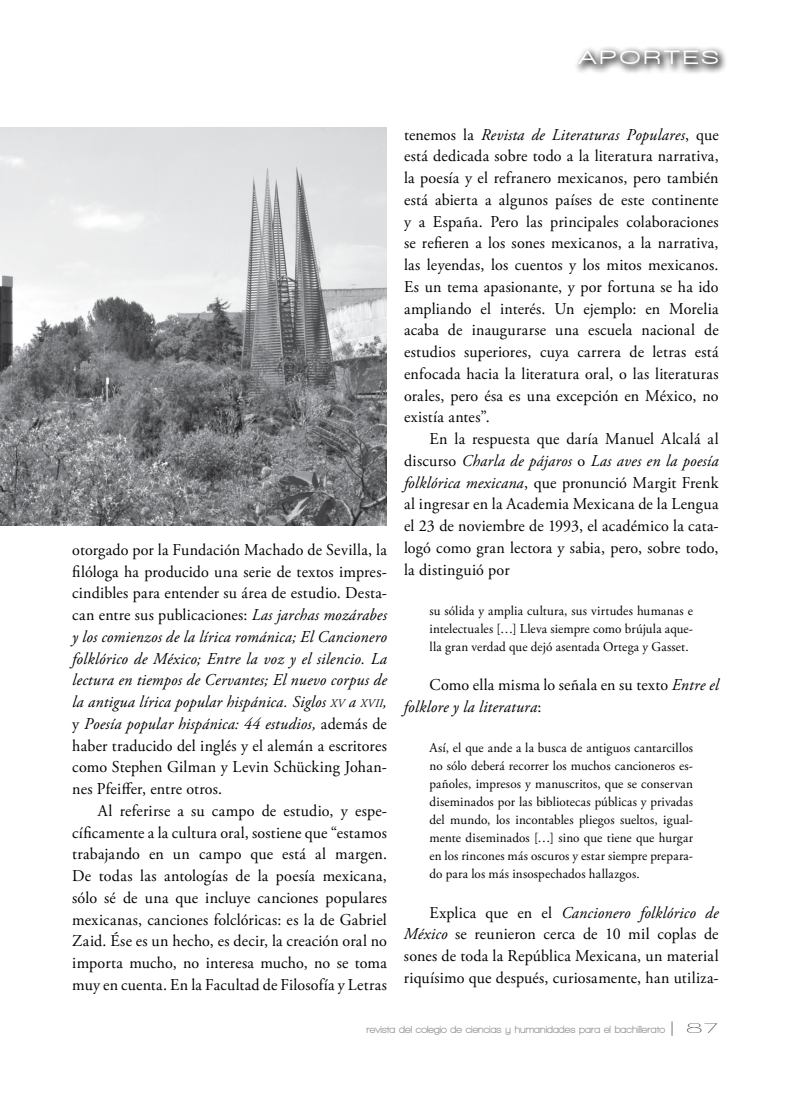
<style>
.page{position:relative;width:808px;height:1106px;background:#fff}
.page>*{position:absolute;margin:0;border:0;box-sizing:border-box;transform-origin:0 0}
.t1{font:900 19.5px "Walkway Expand";color:#fff}
.t2{font:16.5px/21.8px "Adobe Garamond Pro";letter-spacing:.005em;color:#000;text-align:justify}
.t3{font:13.5px/18px "Adobe Garamond Pro";letter-spacing:-.005em;color:#000;text-align:justify}
.t4{font:800 10.5px "Walkway";color:#939598}
.s1{font-style:italic}
.s2{font-style:italic;font-size:11.55px}
.s3{font-family:"Verdana";font-weight:400;font-size:15px}
.s4{font-family:"Walkway Ultra Expand";font-weight:400;font-size:15px;color:#000}
</style>
<div class="page">
<div style="left:573px;top:46px;width:155px;height:29px;background:#000;opacity:.81"></div>
<img style="left:0;top:128px;width:387px;height:398px">
<p class="t1" style="left:579px;top:47px;width:141px">AP ORT ES</p>
<p class="t2" style="left:72px;top:539px;width:316px">otorgado por la Fundación Machado de Sevilla, la filóloga ha producido una serie de textos impres&shy;cindibles para entender su área de estudio. Desta&shy;can entre sus publicaciones: <span class="s1">Las jarchas mozárabes y los comienzos de la lírica románica; El Cancionero folklórico de México; Entre la voz y el silencio. La lectura en tiempos de Cervantes; El nuevo corpus de la antigua lírica popular hispánica. Siglos</span> <span class="s2">XV</span> <span class="s1">a</span> <span class="s2">XVII</span><span class="s1">, </span>y <span class="s1">Poesía popular hispánica: 44 estudios,</span> además de haber traducido del inglés y el alemán a escritores como Stephen Gilman y Levin Schücking Johan&shy;nes Pfeiffer, entre otros.</p>
<p class="t2" style="left:72px;top:800px;width:316px;text-indent:26px">Al referirse a su campo de estudio, y espe&shy;cíficamente a la cultura oral, sostiene que “estamos trabajando en un campo que está al margen.<br>De todas las antologías de la poesía mexicana, sólo sé de una que incluye canciones populares mexicanas, canciones folclóricas: es la de Gabriel Zaid. Ése es un hecho, es decir, la creación oral no importa mucho, no interesa mucho, no se toma muy en cuenta. En la Facultad de Filosofía y Letras</p>
<p class="t2" style="left:404px;top:124px;width:316px">tenemos la <span class="s1">Revista de Literaturas Populares</span>, que está dedicada sobre todo a la literatura narrativa, la poesía y el refranero mexicanos, pero también está abierta a algunos países de este continente y a España. Pero las principales colaboraciones se refieren a los sones mexicanos, a la narrativa, las leyendas, los cuentos y los mitos mexicanos.<br>Es un tema apasionante, y por fortuna se ha ido ampliando el interés. Un ejemplo: en Morelia acaba de inaugurarse una escuela nacional de estudios superiores, cuya carrera de letras está enfocada hacia la literatura oral, o las literaturas orales, pero ésa es una excepción en México, no existía antes”.</p>
<p class="t2" style="left:404px;top:428px;width:316px;text-indent:26px">En la respuesta que daría Manuel Alcalá al discurso <span class="s1">Charla de pájaros</span> o <span class="s1">Las aves en la poesía folklórica mexicana</span>, que pronunció Margit Frenk al ingresar en la Academia Mexicana de la Lengua el 23 de noviembre de 1993, el académico la cata&shy;logó como gran lectora y sabia, pero, sobre todo, la distinguió por</p>
<p class="t3" style="left:429px;top:601px;width:265px">su sólida y amplia cultura, sus virtudes humanas e intelectuales […] Lleva siempre como brújula aque&shy;lla gran verdad que dejó asentada Ortega y Gasset.</p>
<p class="t2" style="left:404px;top:675px;width:316px;text-indent:26px">Como ella misma lo señala en su texto <span class="s1">Entre el folklore y la literatura</span>:</p>
<p class="t3" style="left:429px;top:739px;width:265px">Así, el que ande a la busca de antiguos cantarcillos no sólo deberá recorrer los muchos cancioneros es&shy;pañoles, impresos y manuscritos, que se conservan diseminados por las bibliotecas públicas y privadas del mundo, los incontables pliegos sueltos, igual&shy;mente diseminados […] sino que tiene que hurgar en los rincones más oscuros y estar siempre prepara&shy;do para los más insospechados hallazgos.</p>
<p class="t2" style="left:404px;top:902px;width:316px;text-indent:26px">Explica que en el <span class="s1">Cancionero folklórico de México</span> se reunieron cerca de 10 mil coplas de sones de toda la República Mexicana, un material riquísimo que después, curiosamente, han utiliza-</p>
<p class="t4" style="left:366px;top:1024px;width:354px">revista del colegio de ciencias y humanidades para el bachillerato <span class="s3">|</span> <span class="s4">87</span></p>
</div>
